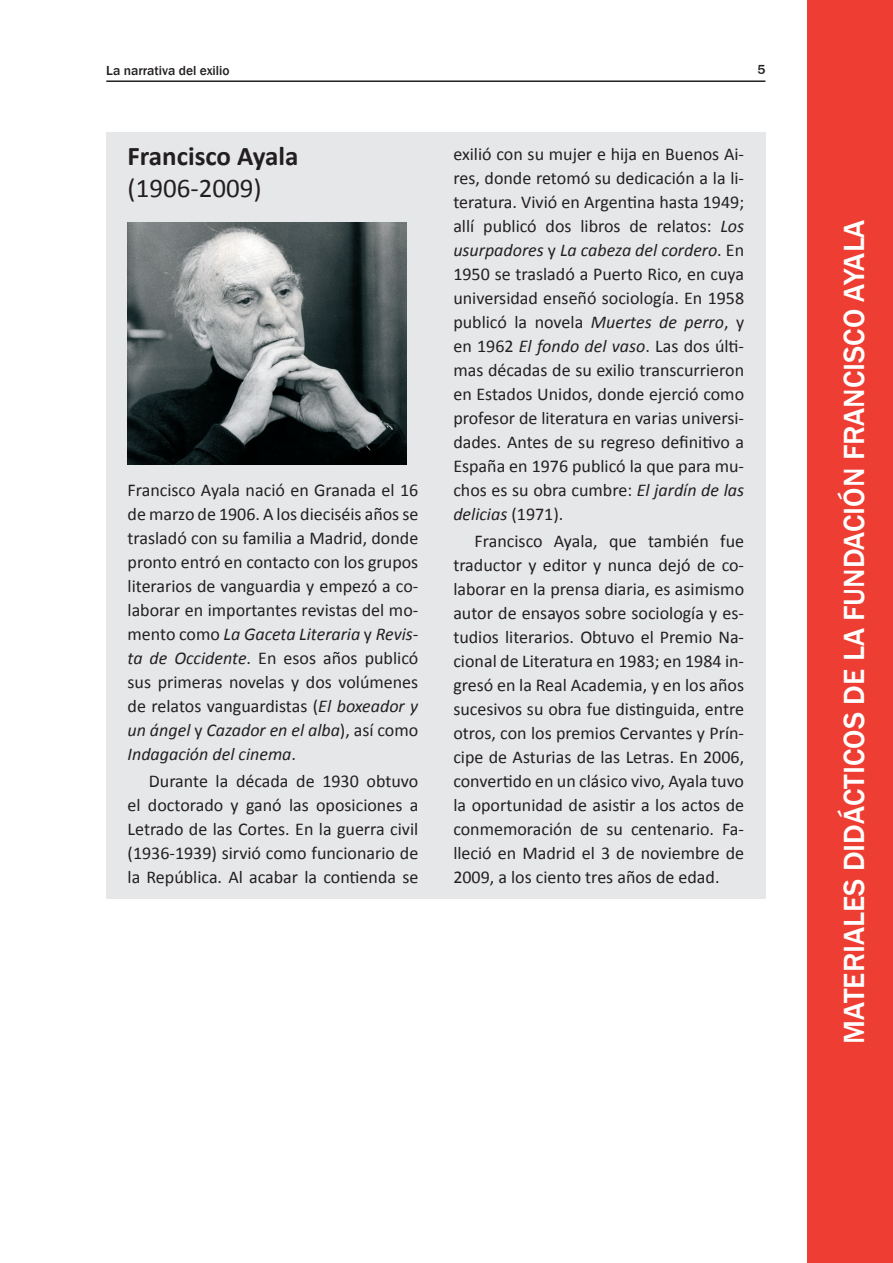
<style>
.page{position:relative;width:893px;height:1263px;background:#fff}
.page>*{position:absolute;margin:0;border:0;box-sizing:border-box;transform-origin:0 0}
.t1{font:500 30px "Franklin Gothic";color:#fff}
.t2{font:700 27px "Calibri";color:#231f20}
.t3{font:27px "Calibri";color:#231f20}
.t4{font:18px/24px "Calibri";color:#231f20;text-align:justify}
.t5{font:500 13.5px "Franklin Gothic";color:#231f20}
.s1{font-style:italic}
</style>
<div class="page">
<hr style="left:106px;top:80px;width:659px;height:2px;background:#231f20">
<div style="left:807px;top:0;width:86px;height:1263px;background:#ee3e34"></div>
<div style="left:106px;top:132px;width:659px;height:766px;background:#e6e7e9"></div>
<img style="left:128px;top:222px;width:278px;height:243px">
<p class="t5" style="left:106px;top:62px;width:125px">La narrativa del exilio</p>
<p class="t5" style="left:757px;top:62px;width:9px">5</p>
<p class="t2" style="left:128px;top:139px;width:172px">Francisco Ayala</p>
<p class="t3" style="left:128px;top:171px;width:136px">(1906-2009)</p>
<p class="t4" style="left:128px;top:478px;width:292px">Francisco Ayala nació en Granada el 16 de marzo de 1906. A los dieciséis años se trasladó con su familia a Madrid, donde pronto entró en contacto con los grupos literarios de vanguardia y empezó a co&shy;laborar en importantes revistas del mo&shy;mento como <span class="s1">La Gaceta Literaria</span> y <span class="s1">Revis&shy;ta de Occidente</span>. En esos años publicó sus primeras novelas y dos volúmenes de relatos vanguardistas (<span class="s1">El boxeador y un ángel</span> y <span class="s1">Cazador en el alba</span>), así como <span class="s1">Indagación del cinema</span>.</p>
<p class="t4" style="left:128px;top:769px;width:292px;text-indent:21px">Durante la década de 1930 obtuvo el doctorado y ganó las oposiciones a Letrado de las Cortes. En la guerra civil (1936-1939) sirvió como funcionario de la República. Al acabar la contienda se</p>
<p class="t4" style="left:453px;top:142px;width:292px">exilió con su mujer e hija en Buenos Ai&shy;res, donde retomó su dedicación a la li&shy;teratura. Vivió en Argentina hasta 1949; allí publicó dos libros de relatos: <span class="s1">Los usurpadores</span> y <span class="s1">La cabeza del cordero</span>. En 1950 se trasladó a Puerto Rico, en cuya universidad enseñó sociología. En 1958 publicó la novela <span class="s1">Muertes de perro</span>, y en 1962 <span class="s1">El fondo del vaso</span>. Las dos últi&shy;mas décadas de su exilio transcurrieron en Estados Unidos, donde ejerció como profesor de literatura en varias universi&shy;dades. Antes de su regreso definitivo a España en 1976 publicó la que para mu&shy;chos es su obra cumbre: <span class="s1">El jardín de las delicias</span> (1971).</p>
<p class="t4" style="left:453px;top:529px;width:292px;text-indent:21px">Francisco Ayala, que también fue traductor y editor y nunca dejó de co&shy;laborar en la prensa diaria, es asimismo autor de ensayos sobre sociología y es&shy;tudios literarios. Obtuvo el Premio Na&shy;cional de Literatura en 1983; en 1984 in&shy;gresó en la Real Academia, y en los años sucesivos su obra fue distinguida, entre otros, con los premios Cervantes y Prín&shy;cipe de Asturias de las Letras. En 2006, convertido en un clásico vivo, Ayala tuvo la oportunidad de asistir a los actos de conmemoración de su centenario. Fa&shy;lleció en Madrid el 3 de noviembre de 2009, a los ciento tres años de edad.</p>
<h1 class="t1" style="left:836px;top:1043px;width:826px;rotate:-90deg">MATERIALES DIDÁCTICOS DE LA FUNDACIÓN FRANCISCO AYALA</h1>
</div>
